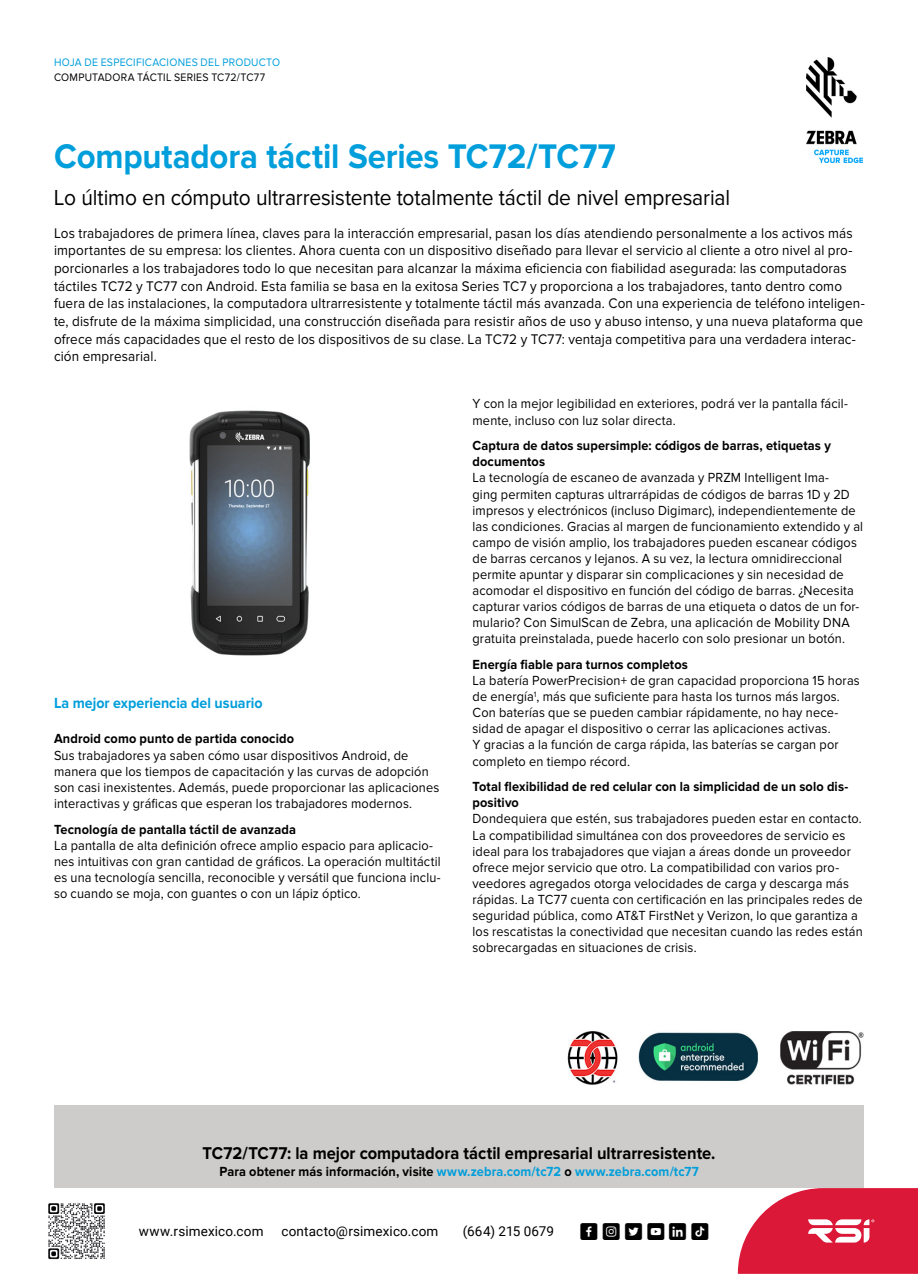
<style>
.page{position:relative;width:918px;height:1274px;background:#fff}
.page>*{position:absolute;margin:0;border:0;box-sizing:border-box;transform-origin:0 0}
.t1{font:700 35.4px "Proxima Nova";letter-spacing:-.005em;color:#009edb;scale:.93 1}
.t2{font:22.5px "Proxima Nova";letter-spacing:-.005em;color:#000;scale:.93 1}
.t3{font:700 17.7px "Proxima Nova";color:#000;scale:.93 1}
.t4{font:700 15.3px "Proxima Nova";color:#009edb;scale:.93 1}
.t5{font:15px "Social Shapes";letter-spacing:.265em;color:#000}
.t6{font:14.55px/17.7px "Proxima Nova";letter-spacing:.01em;color:#000;scale:.93 1}
.t7{font:13.65px/16px "Proxima Nova";letter-spacing:.015em;color:#000;scale:.93 1}
.t8{font:700 13.65px/16px "Proxima Nova";letter-spacing:.01em;color:#000;scale:.93 1}
.t9{font:700 13.65px "Proxima Nova";letter-spacing:.01em;color:#009edb;scale:.93 1}
.t10{font:13.5px "Roboto";letter-spacing:.015em;color:#000}
.t11{font:11.25px "Proxima Nova";letter-spacing:.025em;color:#009edb;scale:.93 1}
.t12{font:11.25px "Proxima Nova";letter-spacing:.025em;color:#000;scale:.93 1}
.s1{color:#000}
</style>
<div class="page">
<img style="left:806px;top:58px;width:56px;height:104px">
<div style="left:54px;top:1105px;width:810px;height:111px;background:#cdccca"></div>
<img style="left:567px;top:1031px;width:297px;height:54px">
<img style="left:189px;top:410px;width:121px;height:246px">
<div style="left:0;top:1188px;width:918px;height:86px;background:#fff"></div>
<img style="left:48px;top:1203px;width:57px;height:57px">
<svg style="left:738px;top:1188px;width:180px;height:86px;background:#e03d58"></svg>
<p class="t11" style="left:54px;top:55px;width:245px">HOJA DE ESPECIFICACIONES DEL PRODUCTO</p>
<p class="t12" style="left:54px;top:71px;width:228px">COMPUTADORA TÁCTIL SERIES TC72/TC77</p>
<h1 class="t1" style="left:54px;top:136px;width:605px">Computadora táctil Series TC72/TC77</h1>
<h2 class="t2" style="left:54px;top:185px;width:729px">Lo último en cómputo ultrarresistente totalmente táctil de nivel empresarial</h2>
<p class="t6" style="left:54px;top:224px;width:873px">Los trabajadores de primera línea, claves para la interacción empresarial, pasan los días atendiendo personalmente a los activos más importantes de su empresa: los clientes. Ahora cuenta con un dispositivo diseñado para llevar el servicio al cliente a otro nivel al pro&shy;porcionarles a los trabajadores todo lo que necesitan para alcanzar la máxima eficiencia con fiabilidad asegurada: las computadoras táctiles TC72 y TC77 con Android. Esta familia se basa en la exitosa Series TC7 y proporciona a los trabajadores, tanto dentro como fuera de las instalaciones, la computadora ultrarresistente y totalmente táctil más avanzada. Con una experiencia de teléfono inteligen&shy;te, disfrute de la máxima simplicidad, una construcción diseñada para resistir años de uso y abuso intenso, y una nueva plataforma que ofrece más capacidades que el resto de los dispositivos de su clase. La TC72 y TC77: ventaja competitiva para una verdadera interac&shy;ción empresarial.</p>
<p class="t4" style="left:54px;top:694px;width:226px">La mejor experiencia del usuario</p>
<p class="t8" style="left:54px;top:731px;width:260px">Android como punto de partida conocido</p>
<p class="t7" style="left:54px;top:747px;width:416px">Sus trabajadores ya saben cómo usar dispositivos Android, de manera que los tiempos de capacitación y las curvas de adopción son casi inexistentes. Además, puede proporcionar las aplicaciones interactivas y gráficas que esperan los trabajadores modernos.</p>
<p class="t8" style="left:54px;top:821px;width:262px">Tecnología de pantalla táctil de avanzada</p>
<p class="t7" style="left:54px;top:837px;width:417px">La pantalla de alta definición ofrece amplio espacio para aplicacio&shy;nes intuitivas con gran cantidad de gráficos. La operación multitáctil es una tecnología sencilla, reconocible y versátil que funciona inclu&shy;so cuando se moja, con guantes o con un lápiz óptico.</p>
<p class="t7" style="left:472px;top:396px;width:405px">Y con la mejor legibilidad en exteriores, podrá ver la pantalla fácil&shy;mente, incluso con luz solar directa.</p>
<p class="t8" style="left:472px;top:438px;width:387px">Captura de datos supersimple: códigos de barras, etiquetas y documentos</p>
<p class="t7" style="left:472px;top:470px;width:422px">La tecnología de escaneo de avanzada y PRZM Intelligent Ima-<br>ging permiten capturas ultrarrápidas de códigos de barras 1D y 2D impresos y electrónicos (incluso Digimarc), independientemente de las condiciones. Gracias al margen de funcionamiento extendido y al campo de visión amplio, los trabajadores pueden escanear códigos de barras cercanos y lejanos. A su vez, la lectura omnidireccional permite apuntar y disparar sin complicaciones y sin necesidad de acomodar el dispositivo en función del código de barras. ¿Necesita capturar varios códigos de barras de una etiqueta o datos de un for&shy;mulario? Con SimulScan de Zebra, una aplicación de Mobility DNA gratuita preinstalada, puede hacerlo con solo presionar un botón.</p>
<p class="t8" style="left:472px;top:657px;width:233px">Energía fiable para turnos completos</p>
<p class="t7" style="left:472px;top:673px;width:418px">La batería PowerPrecision+ de gran capacidad proporciona 15 horas de energía<sup>1</sup>, más que suficiente para hasta los turnos más largos.<br>Con baterías que se pueden cambiar rápidamente, no hay nece&shy;sidad de apagar el dispositivo o cerrar las aplicaciones activas.<br>Y gracias a la función de carga rápida, las baterías se cargan por completo en tiempo récord.</p>
<p class="t8" style="left:472px;top:779px;width:406px">Total flexibilidad de red celular con la simplicidad de un solo dis&shy;positivo</p>
<p class="t7" style="left:472px;top:811px;width:421px">Dondequiera que estén, sus trabajadores pueden estar en contacto.<br>La compatibilidad simultánea con dos proveedores de servicio es ideal para los trabajadores que viajan a áreas donde un proveedor ofrece mejor servicio que otro. La compatibilidad con varios pro&shy;veedores agregados otorga velocidades de carga y descarga más rápidas. La TC77 cuenta con certificación en las principales redes de seguridad pública, como AT&amp;T FirstNet y Verizon, lo que garantiza a los rescatistas la conectividad que necesitan cuando las redes están sobrecargadas en situaciones de crisis.</p>
<p class="t3" style="left:203px;top:1143px;width:553px">TC72/TC77: la mejor computadora táctil empresarial ultrarresistente.</p>
<p class="t9" style="left:219px;top:1164px;width:517px"><span class="s1">Para obtener más información, visite</span> www.zebra.com/tc72 <span class="s1">o</span> www.zebra.com/tc77</p>
<p class="t10" style="left:139px;top:1222px;width:126px">www.rsimexico.com</p>
<p class="t10" style="left:281px;top:1222px;width:158px">contacto@rsimexico.com</p>
<p class="t10" style="left:463px;top:1222px;width:93px">(664) 215 0679</p>
<p class="t5" style="left:580px;top:1226px;width:131px">FdÕùjÉ</p>
</div>
